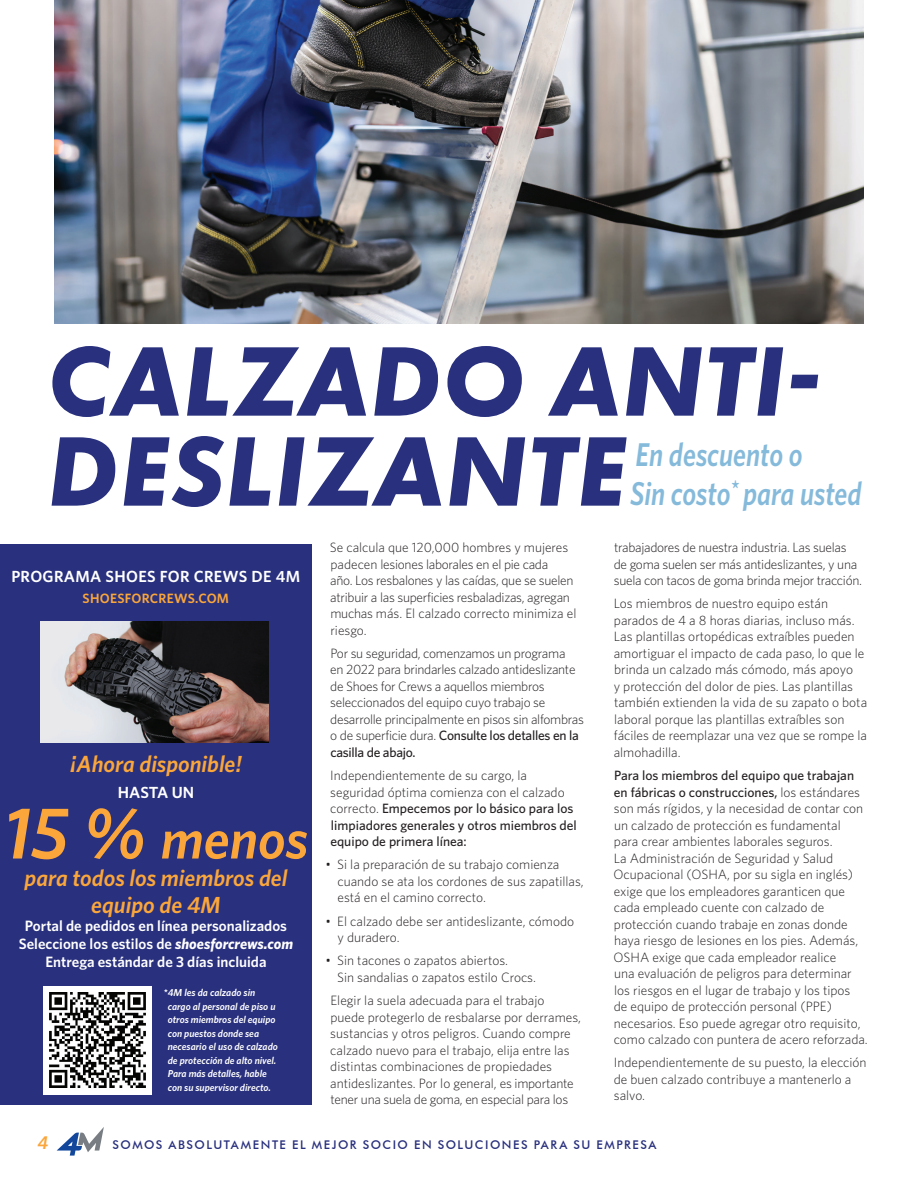
<style>
.page{position:relative;width:918px;height:1188px;background:#fff}
.page>*{position:absolute;margin:0;border:0;box-sizing:border-box;transform-origin:0 0}
.t1{font:italic 700 102.45px/90px "Futura PT";letter-spacing:.01em;color:#29307d}
.t2{font:italic 600 55.5px "Whitney";color:#faa63b}
.t3{font:italic 600 33px "Whitney";color:#85badb;scale:.84 1}
.t4{font:italic 600 23.25px/27px "Whitney";color:#faa63b;text-align:center}
.t5{font:italic 600 18.75px "Whitney";color:#faa63b}
.t6{font:600 16.2px "Whitney";letter-spacing:.02em;color:#fff}
.t7{font:600 15px "Whitney";color:#fff}
.t8{font:300 13.5px/16.5px "Whitney";color:#231f20}
.t9{font:300 13.5px/16.5px "Whitney";letter-spacing:-.02em;color:#231f20}
.t10{font:500 13.5px/16.5px "Whitney";color:#231f20}
.t11{font:600 13.5px "Whitney";letter-spacing:.02em;color:#faa63b}
.t12{font:500 12px "Futura BT";letter-spacing:.125em;color:#29307d}
.t13{font:italic 600 10.2px/13.5px "Whitney";color:#fff}
.s1{font-size:73.5px}
.s2{font-weight:700;font-style:italic}
.s3{font-weight:500}
.s4{font-weight:300}
</style>
<div class="page">
<img style="left:54px;top:0;width:810px;height:324px">
<div style="left:0;top:544px;width:312px;height:561px;background:#29307d"></div>
<svg style="left:57px;top:1127px;width:47px;height:29px"></svg>
<img style="left:40px;top:621px;width:229px;height:121px">
<img style="left:44px;top:986px;width:108px;height:108px">
<p class="t1" style="left:47px;top:335px;width:776px">CALZADO ANTI-<br>DESLIZANTE</p>
<p class="t3" style="left:636px;top:432px;width:200px">En descuento o</p>
<p class="t3" style="left:630px;top:471px;width:277px">Sin costo<sup>*</sup> para usted</p>
<p class="t6" style="left:11px;top:565px;width:290px">PROGRAMA SHOES FOR CREWS DE 4M</p>
<p class="t11" style="left:83px;top:589px;width:148px">SHOESFORCREWS.COM</p>
<p class="t4" style="left:70px;top:750px;width:174px">¡Ahora disponible!</p>
<p class="t6" style="left:118px;top:781px;width:78px">HASTA UN</p>
<p class="t2" style="left:4px;top:802px;width:306px"><span class="s1">15 %</span> menos</p>
<p class="t4" style="left:25px;top:863px;width:264px">para todos los miembros del equipo de 4M</p>
<p class="t7" style="left:25px;top:915px;width:264px">Portal de pedidos en línea personalizados</p>
<p class="t7" style="left:19px;top:933px;width:276px">Seleccione los estilos de <span class="s2">shoesforcrews.com</span></p>
<p class="t7" style="left:45px;top:951px;width:223px">Entrega estándar de 3 días incluida</p>
<p class="t13" style="left:168px;top:986px;width:112px;text-indent:-4px">*4M les da calzado sin cargo al personal de piso u otros miembros del equipo con puestos donde sea necesario el uso de calzado de protección de alto nivel.<br>Para más detalles, hable con su supervisor directo.</p>
<p class="t9" style="left:330px;top:539px;width:248px">Se calcula que 120,000 hombres y mujeres padecen lesiones laborales en el pie cada<br>año. Los resbalones y las caídas, que se suelen atribuir a las superficies resbaladizas, agregan muchas más. El calzado correcto minimiza el riesgo.</p>
<p class="t9" style="left:330px;top:644px;width:255px">Por su seguridad, comenzamos un programa<br>en 2022 para brindarles calzado antideslizante de Shoes for Crews a aquellos miembros seleccionados del equipo cuyo trabajo se desarrolle principalmente en pisos sin alfombras o de superficie dura. <span class="s3">Consulte los detalles en la casilla de abajo.</span></p>
<p class="t10" style="left:330px;top:767px;width:248px"><span class="s4">Independientemente de su cargo, la seguridad óptima comienza con el calzado correcto.</span> Empecemos por lo básico para los limpiadores generales y otros miembros del equipo de primera línea:</p>
<p class="t8" style="left:338px;top:856px;width:248px;text-indent:-12px">• Si la preparación de su trabajo comienza cuando se ata los cordones de sus zapatillas, está en el camino correcto.</p>
<p class="t8" style="left:338px;top:912px;width:238px;text-indent:-12px">• El calzado debe ser antideslizante, cómodo y duradero.</p>
<p class="t8" style="left:337px;top:952px;width:200px;text-indent:-12px">• Sin tacones o zapatos abiertos.<br>Sin sandalias o zapatos estilo Crocs.</p>
<p class="t8" style="left:330px;top:992px;width:252px">Elegir la suela adecuada para el trabajo puede protegerlo de resbalarse por derrames, sustancias y otros peligros. Cuando compre calzado nuevo para el trabajo, elija entre las distintas combinaciones de propiedades antideslizantes. Por lo general, es importante tener una suela de goma, en especial para los</p>
<p class="t9" style="left:614px;top:539px;width:250px">trabajadores de nuestra industria. Las suelas de goma suelen ser más antideslizantes, y una suela con tacos de goma brinda mejor tracción.</p>
<p class="t8" style="left:614px;top:595px;width:255px">Los miembros de nuestro equipo están parados de 4 a 8 horas diarias, incluso más.<br>Las plantillas ortopédicas extraíbles pueden amortiguar el impacto de cada paso, lo que le brinda un calzado más cómodo, más apoyo<br>y protección del dolor de pies. Las plantillas también extienden la vida de su zapato o bota laboral porque las plantillas extraíbles son fáciles de reemplazar una vez que se rompe la almohadilla.</p>
<p class="t8" style="left:614px;top:767px;width:256px"><span class="s3">Para los miembros del equipo que trabajan en fábricas o construcciones,</span> los estándares son más rígidos, y la necesidad de contar con un calzado de protección es fundamental para crear ambientes laborales seguros.<br>La Administración de Seguridad y Salud Ocupacional (OSHA, por su sigla en inglés) exige que los empleadores garanticen que cada empleado cuente con calzado de protección cuando trabaje en zonas donde haya riesgo de lesiones en los pies. Además, OSHA exige que cada empleador realice<br>una evaluación de peligros para determinar los riesgos en el lugar de trabajo y los tipos<br>de equipo de protección personal (PPE) necesarios. Eso puede agregar otro requisito, como calzado con puntera de acero reforzada.</p>
<p class="t8" style="left:614px;top:1054px;width:254px">Independientemente de su puesto, la elección de buen calzado contribuye a mantenerlo a salvo.</p>
<p class="t5" style="left:38px;top:1130px;width:12px">4</p>
<p class="t12" style="left:113px;top:1138px;width:545px">SOMOS ABSOLUTAMENTE EL MEJOR SOCIO EN SOLUCIONES PARA SU EMPRESA</p>
</div>
